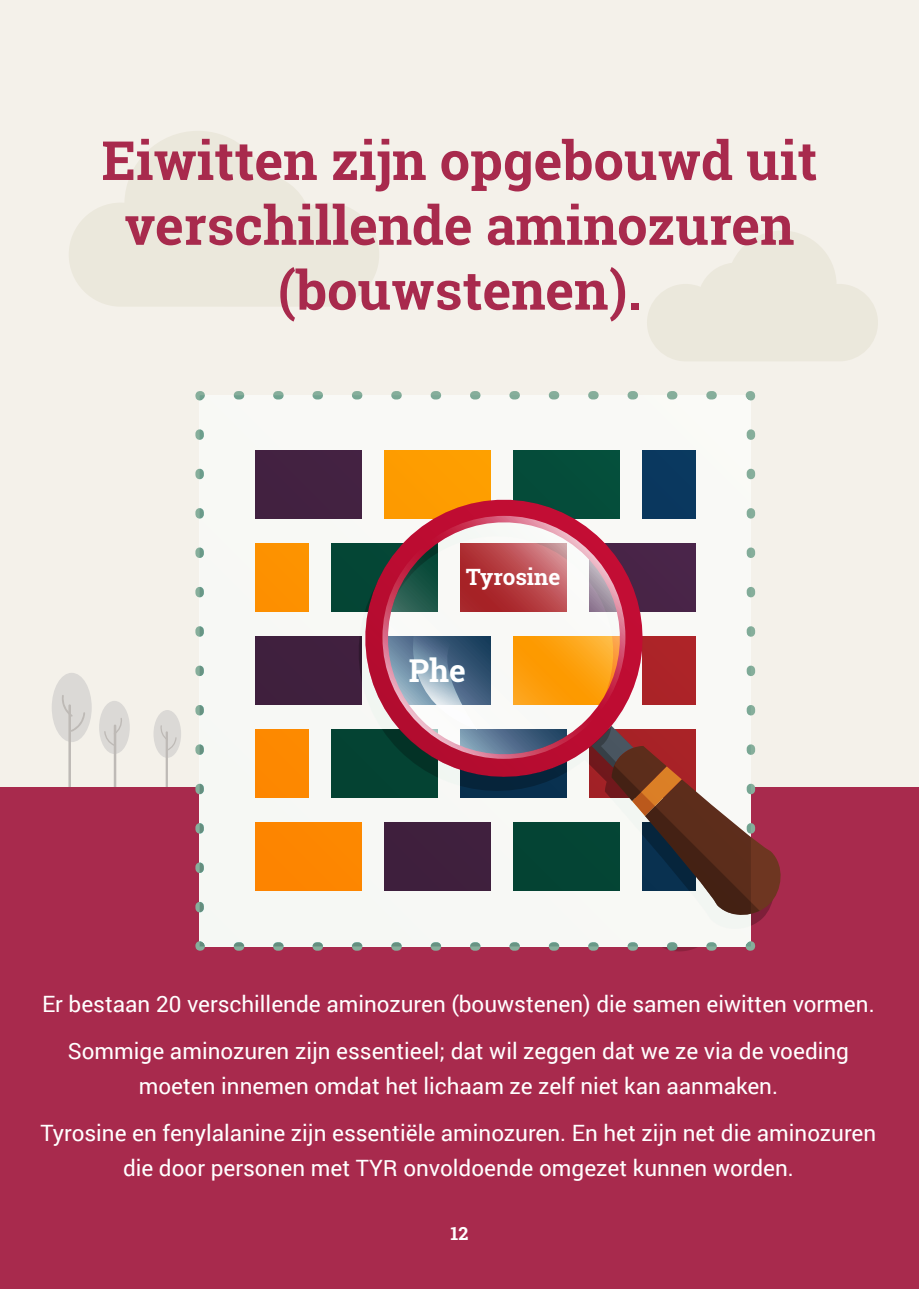
<style>
.page{position:relative;width:919px;height:1289px;background:#fff}
.page>*{position:absolute;margin:0;border:0;box-sizing:border-box;transform-origin:0 0}
.t1{font:700 54px/64.8px "Roboto Slab";color:#a82a4d;text-align:center}
.t2{font:700 31.5px "Roboto Slab";color:#fff}
.t3{font:22.5px/34.5px "Roboto";color:#fff;text-align:center}
.t4{font:700 22.5px "Roboto Slab";color:#fff}
.t5{font:700 18px "Roboto Slab";color:#fff}
</style>
<div class="page">
<div style="left:0;top:0;width:918px;height:786px;background:#f4f1ea"></div>
<div style="left:52px;top:672px;width:40px;height:70px;background:#dbd9d6;border-radius:50%"></div>
<hr style="left:68px;top:704px;width:3px;height:88px;background:#bebab6">
<svg style="left:62px;top:695px;width:23px;height:36px"></svg>
<div style="left:99px;top:701px;width:31px;height:53px;background:#dbd9d6;border-radius:50%"></div>
<hr style="left:114px;top:724px;width:2px;height:68px;background:#bebab6">
<svg style="left:104px;top:718px;width:18px;height:28px"></svg>
<div style="left:153px;top:710px;width:28px;height:47px;background:#dbd9d6;border-radius:50%"></div>
<hr style="left:166px;top:731px;width:2px;height:61px;background:#bebab6">
<svg style="left:160px;top:725px;width:16px;height:25px"></svg>
<svg style="left:69px;top:131px;width:310px;height:176px;background:#edeae0"></svg>
<svg style="left:647px;top:230px;width:230px;height:131px;background:#edeae0"></svg>
<div style="left:0;top:786px;width:918px;height:502px;background:#a82a4d"></div>
<svg style="left:750px;top:937px;width:6px;height:14px"></svg>
<svg style="left:195px;top:937px;width:5px;height:14px"></svg>
<svg style="left:195px;top:415px;width:5px;height:493px"></svg>
<svg style="left:191px;top:387px;width:18px;height:18px"></svg>
<svg style="left:238px;top:391px;width:493px;height:4px;background:#dce2d9"></svg>
<svg style="left:741px;top:387px;width:18px;height:18px"></svg>
<svg style="left:750px;top:433px;width:35px;height:493px"></svg>
<svg style="left:200px;top:395px;width:550px;height:556px"></svg>
<p class="t1" style="left:101px;top:127px;width:717px">Eiwitten zijn opgebouwd uit verschillende aminozuren (bouwstenen).</p>
<p class="t4" style="left:466px;top:562px;width:96px">Tyrosine</p>
<p class="t2" style="left:408px;top:649px;width:59px">Phe</p>
<p class="t3" style="left:42px;top:985px;width:834px">Er bestaan 20 verschillende aminozuren (bouwstenen) die samen eiwitten vormen.</p>
<p class="t3" style="left:68px;top:1033px;width:782px">Sommige aminozuren zijn essentieel; dat wil zeggen dat we ze via de voeding moeten innemen omdat het lichaam ze zelf niet kan aanmaken.</p>
<p class="t3" style="left:41px;top:1114px;width:837px">Tyrosine en fenylalanine zijn essentiële aminozuren. En het zijn net die aminozuren die door personen met TYR onvoldoende omgezet kunnen worden.</p>
<p class="t5" style="left:450px;top:1220px;width:19px">12</p>
</div>
